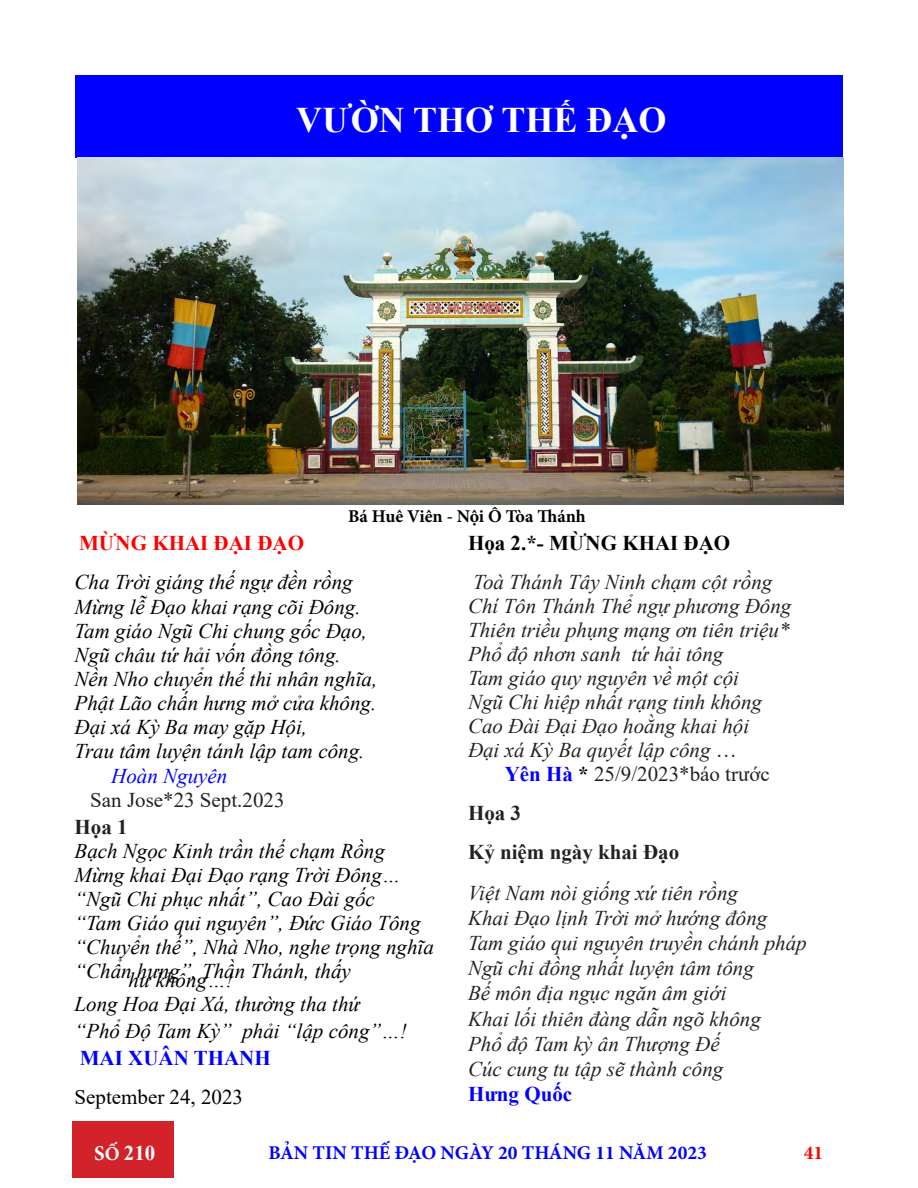
<style>
.page{position:relative;width:918px;height:1188px;background:#fff}
.page>*{position:absolute;margin:0;border:0;box-sizing:border-box;transform-origin:0 0}
.t1{font:700 36px "Times New Roman";color:#fff}
.t2{font:italic 21px/24.2px "Times New Roman";color:#000}
.t3{font:italic 21px/24px "Times New Roman";color:#222}
.t4{font:700 21px/39.2px "Times New Roman";color:#222}
.t5{font:700 21px "Times New Roman";color:#00f}
.t6{font:21px "Times New Roman";color:#222}
.t7{font:700 21px "Times New Roman";color:#000}
.t8{font:21px "Times New Roman";color:#000}
.t9{font:700 21px "Times New Roman";color:#f00}
.t10{font:italic 21px "Times New Roman";color:#00f}
.t11{font:700 21px "Times New Roman";color:#fff}
.t12{font:700 19.5px "Minion Pro";color:#00f}
.t13{font:700 19.5px "Minion Pro";color:#f00}
.t14{font:700 18px "Minion Pro";letter-spacing:-.005em;color:#000}
.s1{font-style:normal}
.s2{color:#00f}
.s3{color:#000}
.s4{font-weight:400}
.s5{font-family:"Minion Pro"}
.s6{font-family:"Minion Pro";font-size:19.5px}
</style>
<div class="page">
<div style="left:72px;top:1122px;width:102px;height:56px;background:#d2232a"></div>
<div style="left:76px;top:76px;width:767px;height:82px;background:#00f"></div>
<img style="left:77px;top:158px;width:766px;height:346px">
<h1 class="t1" style="left:296px;top:94px;width:372px">VƯỜN THƠ THẾ ĐẠO</h1>
<p class="t14" style="left:348px;top:504px;width:239px">Bá Huê Viên - Nội Ô Tòa Thánh</p>
<p class="t9" style="left:79px;top:528px;width:226px">MỪNG KHAI ĐẠI ĐẠO</p>
<p class="t2" style="left:75px;top:570px;width:304px">Cha Trời giáng thế ngự đền rồng<br>Mừng lễ Đạo khai rạng cõi Đông.<br>Tam giáo Ngũ Chi chung gốc Đạo,<br>Ngũ châu tứ hải vốn đồng tông.<br>Nền Nho chuyển thế thi nhân nghĩa,<br>Phật Lão chấn hưng mở cửa không.<br>Đại xá Kỳ Ba may gặp Hội,<br>Trau tâm luyện tánh lập tam công.</p>
<p class="t10" style="left:111px;top:761px;width:118px">Hoàn Nguyên</p>
<p class="t6" style="left:90px;top:785px;width:196px">San Jose*23 Sept.2023</p>
<p class="t4" style="left:75px;top:807px;width:55px">Họa 1</p>
<p class="t2" style="left:75px;top:838px;width:361px">Bạch Ngọc Kinh trần thế chạm Rồng Mừng khai Đại Đạo rạng Trời Đông… “Ngũ Chi phục nhất”, Cao Đài gốc<br>“Tam Giáo qui nguyên”, Đức Giáo Tông “Chuyển thế”, Nhà Nho, nghe trọng nghĩa “Chẩn hưng”, Thần Thánh, thấy</p>
<p class="t2" style="left:75px;top:967px;width:287px;text-indent:54px">hư không…!<br>Long Hoa Đại Xá, thường tha thứ</p>
<p class="t2" style="left:75px;top:1018px;width:334px">“Phổ Độ Tam Kỳ” phải “lập công”…!</p>
<p class="t5" style="left:80px;top:1043px;width:192px">MAI XUÂN THANH</p>
<p class="t8" style="left:75px;top:1082px;width:170px">September 24, 2023</p>
<p class="t7" style="left:468px;top:528px;width:264px">Họa 2.*- MỪNG KHAI ĐẠO</p>
<p class="t3" style="left:468px;top:570px;width:325px">Toà Thánh Tây Ninh chạm cột rồng<br>Chí Tôn Thánh Thể ngự phương Đông<br>Thiên triều phụng mạng ơn tiên triệu*<br>Phổ độ nhơn sanh tứ hải tông<br>Tam giáo quy nguyên về một cội<br>Ngũ Chi hiệp nhất rạng tinh không<br>Cao Đài Đại Đạo hoằng khai hội<br>Đại xá Kỳ Ba quyết lập công <span class="s1">…</span></p>
<p class="t4" style="left:468px;top:754px;width:303px;text-indent:37px"><span class="s2">Yên Hà</span> <span class="s3">*</span> <span class="s4">25/9/2023*báo trước<br></span>Họa 3<br>Kỷ niệm ngày khai Đạo</p>
<p class="t3" style="left:468px;top:879px;width:340px;line-height:25.2px">Việt Nam nòi giống xứ tiên rồng<br>Khai Đạo lịnh Trời mở hướng đông<br>Tam giáo qui nguyên truyền chánh pháp<br>Ngũ chi đồng nhất luyện tâm tông<br>Bế môn địa ngục ngăn âm giới<br>Khai lối thiên đàng dẫn ngõ không<br>Phổ độ Tam kỳ ân Thượng Đế<br>Cúc cung tu tập sẽ thành công</p>
<p class="t5" style="left:468px;top:1079px;width:106px">Hưng Quốc</p>
<p class="t11" style="left:94px;top:1138px;width:63px"><span class="s5">S</span><span class="s6">Ố</span> 210</p>
<p class="t12" style="left:269px;top:1139px;width:440px">BẢN TIN THẾ ĐẠO NGÀY 20 THÁNG 11 NĂM 2023</p>
<p class="t13" style="left:804px;top:1139px;width:21px">41</p>
</div>
